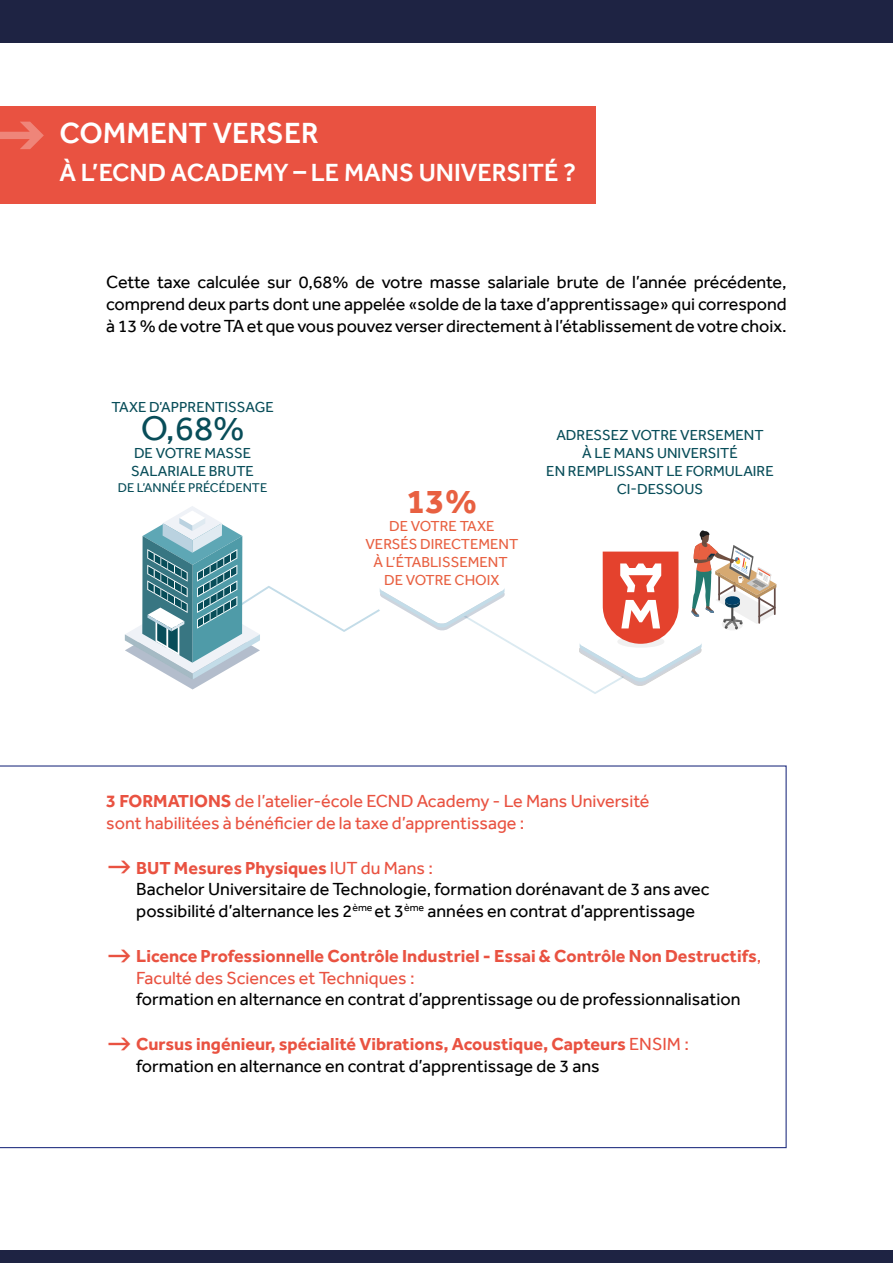
<style>
.page{position:relative;width:893px;height:1263px;background:#fff}
.page>*{position:absolute;margin:0;border:0;box-sizing:border-box;transform-origin:0 0}
.t1{font:35.25px "Effra";color:#084d59}
.t2{font:700 35.25px "Effra";color:#e86041}
.t3{font:500 30px "Effra";color:#fff}
.t4{font:500 25.5px "Effra";color:#fff}
.t5{font:18px/21.6px "Effra";color:#000;text-align:justify}
.t6{font:700 18px/21.6px "Effra";color:#e95241}
.t7{font:18px/21.6px "Effra";color:#e95241}
.t8{font:14.85px/17.9px "Effra";color:#084d59}
.t9{font:14.85px/17.9px "Effra";color:#e86041;text-align:center}
.t10{font:13.05px "Effra";color:#084d59}
.s1{font-weight:700}
.s2{font-weight:700;color:#e95241}
.s3{color:#e95241}
.s4{font-weight:400}
.s5{font-weight:400;color:#000}
</style>
<div class="page">
<svg style="left:0;top:765px;width:787px;height:383px"></svg>
<div style="left:0;top:1250px;width:893px;height:13px;background:#1e2343"></div>
<div style="left:0;top:0;width:893px;height:43px;background:#1e2343"></div>
<div style="left:0;top:106px;width:595px;height:98px;background:#e95241"></div>
<svg style="left:125px;top:506px;width:652px;height:188px"></svg>
<svg style="left:109px;top:861px;width:22px;height:13px"></svg>
<svg style="left:109px;top:949px;width:22px;height:13px"></svg>
<svg style="left:109px;top:1037px;width:22px;height:13px"></svg>
<svg style="left:0;top:931px;width:42px;height:25px"></svg>
<h2 class="t3" style="left:60px;top:115px;width:261px">COMMENT VERSER</h2>
<h3 class="t4" style="left:60px;top:157px;width:518px">À L’ECND ACADEMY – LE MANS UNIVERSITÉ ?</h3>
<p class="t5" style="left:106px;top:271px;width:682px">Cette taxe calculée sur 0,68% de votre masse salariale brute de l’année précédente, comprend deux parts dont une appelée «solde de la taxe d’apprentissage» qui correspond à 13 % de votre TA et que vous pouvez verser directement à l’établissement de votre choix.</p>
<p class="t8" style="left:112px;top:398px;width:164px">TAXE D’APPRENTISSAGE</p>
<h1 class="t1" style="left:141px;top:407px;width:105px">O,68%</h1>
<p class="t8" style="left:131px;top:444px;width:124px">DE VOTRE MASSE<br>SALARIALE BRUTE</p>
<p class="t10" style="left:118px;top:479px;width:151px">DE L’ANNÉE PRÉCÉDENTE</p>
<h1 class="t2" style="left:406px;top:480px;width:72px">13%</h1>
<p class="t9" style="left:365px;top:517px;width:154px">DE VOTRE TAXE<br>VERSÉS DIRECTEMENT<br>À L’ÉTABLISSEMENT<br>DE VOTRE CHOIX</p>
<p class="t8" style="left:546px;top:426px;width:229px;text-align:center">ADRESSEZ VOTRE VERSEMENT<br>À LE MANS UNIVERSITÉ<br>EN REMPLISSANT LE FORMULAIRE<br>CI-DESSOUS</p>
<p class="t7" style="left:106px;top:790px;width:545px"><span class="s1">3 FORMATIONS</span> de l’atelier-école ECND Academy - Le Mans Université sont habilitées à bénéficier de la taxe d’apprentissage :</p>
<p class="t5" style="left:136px;top:857px;width:575px;text-align:left"><span class="s2">BUT Mesures Physiques</span> <span class="s3">IUT du Mans :<br></span>Bachelor Universitaire de Technologie, formation dorénavant de 3 ans avec possibilité d’alternance les 2<sup>ème</sup> et 3<sup>ème</sup> années en contrat d’apprentissage</p>
<p class="t6" style="left:136px;top:945px;width:627px">Licence Professionnelle Contrôle Industriel - Essai &amp; Contrôle Non Destructifs<span class="s4">,<br>Faculté des Sciences et Techniques :</span></p>
<p class="t5" style="left:136px;top:988px;width:606px">formation en alternance en contrat d’apprentissage ou de professionnalisation</p>
<p class="t6" style="left:136px;top:1033px;width:554px">Cursus ingénieur, spécialité Vibrations, Acoustique, Capteurs <span class="s4">ENSIM : </span><span class="s5">formation en alternance en contrat d’apprentissage de 3 ans</span></p>
</div>
